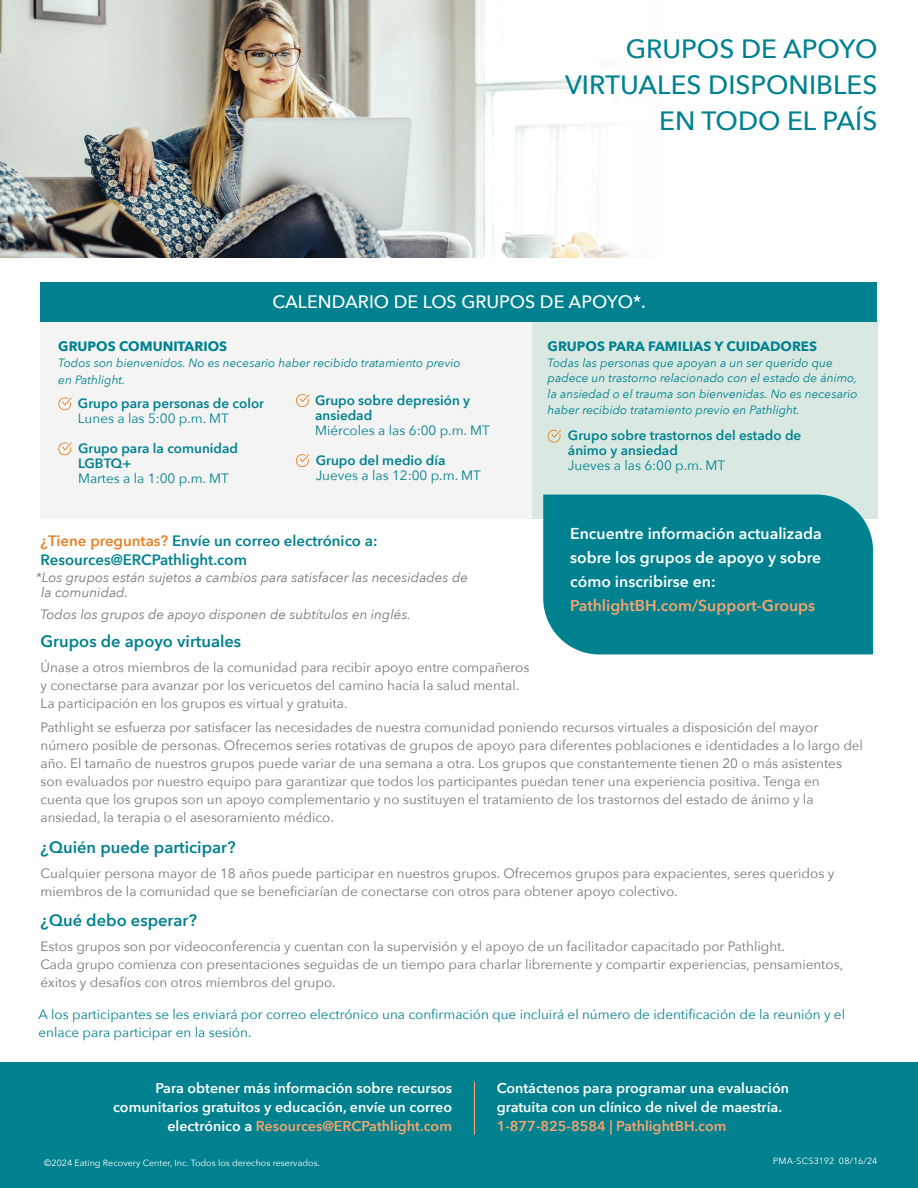
<style>
.page{position:relative;width:918px;height:1188px;background:#fff}
.page>*{position:absolute;margin:0;border:0;box-sizing:border-box;transform-origin:0 0}
.t1{font:500 26.4px/36px "Avenir Next";color:#00818f;text-align:right}
.t2{font:500 18px "Avenir Next";color:#fff}
.t3{font:600 16.5px "Avenir Next";color:#00818f}
.t4{font:600 15.75px/24px "Avenir Next";color:#fff;text-align:justify}
.t5{font:600 15.75px "Avenir Next";color:#f9a46e}
.t6{font:600 15px/18.8px "Avenir Next";color:#00818f}
.t7{font:600 14.25px/18.8px "Avenir Next";color:#fff}
.t8{font:600 14.25px "Avenir Next";color:#f9a46e}
.t9{font:13.5px/18px "Avenir Next";color:#76787b}
.t10{font:13.5px/18px "Avenir Next";color:#00818f}
.t11{font:600 13.5px/15px "Avenir Next";color:#00818f}
.t12{font:italic 13.5px/15px "Avenir Next";color:#76787b}
.t13{font:700 13.5px "Avenir Next";color:#00818f}
.t14{font:italic 12px/15.8px "Avenir Next";color:#00818f}
.t15{font:9px "Avenir Next";color:#fff}
.t16{font:9px "Avenir Next";letter-spacing:.02em;color:#fff}
.s1{color:#e58125}
.s2{color:#f9a46e}
</style>
<div class="page">
<div style="left:0;top:1063px;width:918px;height:125px;background:#00818f"></div>
<hr style="left:474px;top:1082px;width:1px;height:53px;background:#f9a46e">
<div style="left:512px;top:320px;width:366px;height:199px;background:#d9e9e2"></div>
<div style="left:40px;top:315px;width:492px;height:204px;background:#f3f4f3"></div>
<svg style="left:58px;top:397px;width:14px;height:14px"></svg>
<svg style="left:58px;top:442px;width:14px;height:14px"></svg>
<svg style="left:547px;top:429px;width:14px;height:14px"></svg>
<img style="left:0;top:0;width:629px;height:257px">
<div style="left:40px;top:282px;width:838px;height:40px;background:#00818f"></div>
<div style="left:543px;top:495px;width:330px;height:159px;background:#00818f"></div>
<svg style="left:296px;top:394px;width:13px;height:13px"></svg>
<svg style="left:296px;top:454px;width:13px;height:13px"></svg>
<h1 class="t1" style="left:565px;top:30px;width:314px">GRUPOS DE APOYO<br>VIRTUALES DISPONIBLES<br>EN TODO EL PAÍS</h1>
<h2 class="t2" style="left:273px;top:286px;width:375px">CALENDARIO DE LOS GRUPOS DE APOYO*.</h2>
<p class="t13" style="left:58px;top:334px;width:170px">GRUPOS COMUNITARIOS</p>
<p class="t14" style="left:58px;top:354px;width:404px;line-height:16.5px">Todos son bienvenidos. No es necesario haber recibido tratamiento previo en Pathlight.</p>
<p class="t11" style="left:78px;top:395px;width:188px">Grupo para personas de color</p>
<p class="t10" style="left:78px;top:409px;width:152px">Lunes a las 5:00 p.m. MT</p>
<p class="t11" style="left:78px;top:440px;width:162px">Grupo para la comunidad<br>LGBTQ+</p>
<p class="t10" style="left:78px;top:469px;width:152px">Martes a la 1:00 p.m. MT</p>
<p class="t11" style="left:315px;top:392px;width:157px">Grupo sobre depresión y ansiedad</p>
<p class="t10" style="left:315px;top:421px;width:176px">Miércoles a las 6:00 p.m. MT</p>
<p class="t11" style="left:316px;top:452px;width:131px">Grupo del medio día</p>
<p class="t10" style="left:316px;top:466px;width:167px">Jueves a las 12:00 p.m. MT</p>
<p class="t6" style="left:40px;top:531px;width:339px"><span class="s1">¿Tiene preguntas?</span> Envíe un correo electrónico a:<br>Resources@ERCPathlight.com</p>
<p class="t12" style="left:41px;top:570px;width:428px;text-indent:-5px">*Los grupos están sujetos a cambios para satisfacer las necesidades de la comunidad.</p>
<p class="t12" style="left:40px;top:606px;width:372px">Todos los grupos de apoyo disponen de subtítulos en inglés.</p>
<p class="t13" style="left:548px;top:334px;width:271px">GRUPOS PARA FAMILIAS Y CUIDADORES</p>
<p class="t14" style="left:548px;top:354px;width:311px">Todas las personas que apoyan a un ser querido que padece un trastorno relacionado con el estado de ánimo, la ansiedad o el trauma son bienvenidas. No es necesario haber recibido tratamiento previo en Pathlight.</p>
<p class="t11" style="left:568px;top:428px;width:235px">Grupo sobre trastornos del estado de ánimo y ansiedad</p>
<p class="t10" style="left:568px;top:456px;width:159px">Jueves a las 6:00 p.m. MT</p>
<p class="t4" style="left:570px;top:522px;width:253px">Encuentre información actualizada sobre los grupos de apoyo y sobre cómo inscribirse en:</p>
<p class="t5" style="left:570px;top:592px;width:247px">PathlightBH.com/Support-Groups</p>
<p class="t3" style="left:40px;top:627px;width:202px">Grupos de apoyo virtuales</p>
<p class="t9" style="left:40px;top:657px;width:490px">Únase a otros miembros de la comunidad para recibir apoyo entre compañeros y conectarse para avanzar por los vericuetos del camino hacia la salud mental.<br>La participación en los grupos es virtual y gratuita.</p>
<p class="t9" style="left:40px;top:718px;width:824px">Pathlight se esfuerza por satisfacer las necesidades de nuestra comunidad poniendo recursos virtuales a disposición del mayor número posible de personas. Ofrecemos series rotativas de grupos de apoyo para diferentes poblaciones e identidades a lo largo del año. El tamaño de nuestros grupos puede variar de una semana a otra. Los grupos que constantemente tienen 20 o más asistentes son evaluados por nuestro equipo para garantizar que todos los participantes puedan tener una experiencia positiva. Tenga en cuenta que los grupos son un apoyo complementario y no sustituyen el tratamiento de los trastornos del estado de ánimo y la ansiedad, la terapia o el asesoramiento médico.</p>
<p class="t3" style="left:40px;top:833px;width:197px">¿Quién puede participar?</p>
<p class="t9" style="left:40px;top:863px;width:795px">Cualquier persona mayor de 18 años puede participar en nuestros grupos. Ofrecemos grupos para expacientes, seres queridos y miembros de la comunidad que se beneficiarían de conectarse con otros para obtener apoyo colectivo.</p>
<p class="t3" style="left:40px;top:906px;width:158px">¿Qué debo esperar?</p>
<p class="t9" style="left:40px;top:937px;width:804px">Estos grupos son por videoconferencia y cuentan con la supervisión y el apoyo de un facilitador capacitado por Pathlight.<br>Cada grupo comienza con presentaciones seguidas de un tiempo para charlar libremente y compartir experiencias, pensamientos, éxitos y desafíos con otros miembros del grupo.</p>
<p class="t10" style="left:39px;top:1004px;width:808px">A los participantes se les enviará por correo electrónico una confirmación que incluirá el número de identificación de la reunión y el enlace para participar en la sesión.</p>
<p class="t7" style="left:113px;top:1078px;width:340px;text-align:right">Para obtener más información sobre recursos comunitarios gratuitos y educación, envíe un correo electrónico a <span class="s2">Resources@ERCPathlight.com</span></p>
<p class="t7" style="left:497px;top:1078px;width:294px">Contáctenos para programar una evaluación gratuita con un clínico de nivel de maestría.</p>
<p class="t8" style="left:497px;top:1113px;width:231px">1-877-825-8584 | PathlightBH.com</p>
<p class="t15" style="left:44px;top:1155px;width:277px">©2024 Eating Recovery Center, Inc. Todos los derechos reservados.</p>
<p class="t16" style="left:773px;top:1154px;width:106px">PMA-SCS3192 08/16/24</p>
</div>
